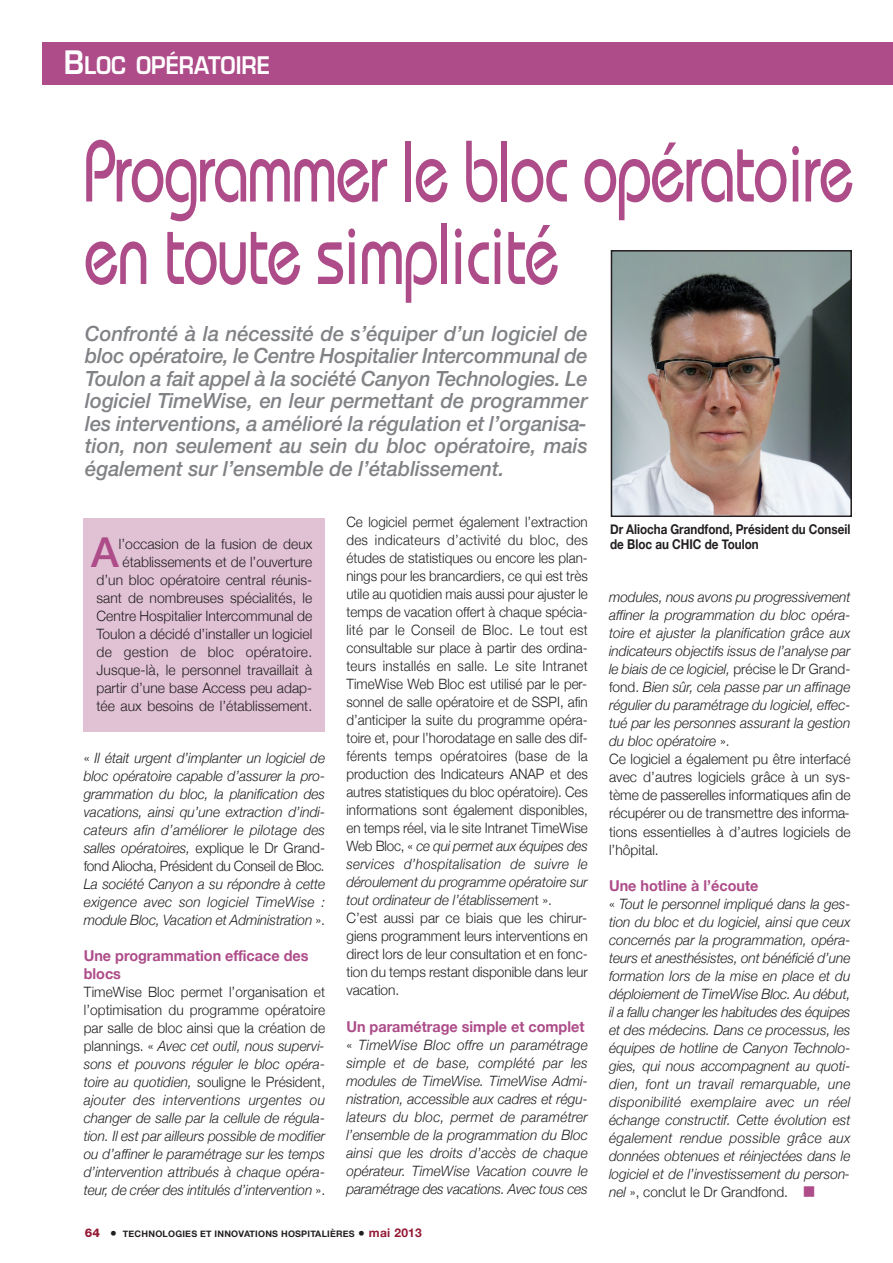
<style>
.page{position:relative;width:893px;height:1263px;background:#fff}
.page>*{position:absolute;margin:0;border:0;box-sizing:border-box;transform-origin:0 0}
.t1{font:500 86.85px/82.5px "Bauhaus";letter-spacing:-.025em;color:#ad4c89;scale:.73 1}
.t2{font:500 41.55px "Helvetica Neue";color:#ad4c89}
.t3{font:600 23.7px "Eurostile";color:#fff;scale:.9 1}
.t4{font:italic 500 21px/22.5px "Helvetica Neue";color:#808285;text-align:justify;scale:.96 1}
.t5{font:700 15px/18px "Helvetica Neue";color:#ad4c89;scale:.96 1}
.t6{font:italic 300 14.25px/18px "Helvetica Neue";color:#231f20;text-align:justify;scale:.96 1}
.t7{font:300 14.25px/18px "Helvetica Neue";color:#231f20;scale:.94 1}
.t8{font:300 14.25px/18px "Helvetica Neue";color:#231f20;text-align:right}
.t9{font:700 13.5px/15px "Helvetica Neue";color:#231f20;scale:.86 1}
.t10{font:700 9px "Helvetica Neue";letter-spacing:.025em;color:#231f20}
.s1{font-size:31.5px}
.s2{font-style:normal}
.s3{font-style:italic}
.s4{font-weight:800;font-size:12px;color:#941934}
.s5{font-size:13.5px}
.s6{font-size:12px;color:#941934}
.s7{color:#ad4c89}
</style>
<div class="page">
<div style="left:43px;top:43px;width:850px;height:42px;background:#ad4c89"></div>
<div style="left:84px;top:518px;width:241px;height:213px;background:#e1c2d5"></div>
<img style="left:614px;top:253px;width:235px;height:261px">
<div style="left:611px;top:250px;width:241px;height:267px;border:2px solid #231f20"></div>
<h3 class="t3" style="left:64px;top:57px;width:231px"><span class="s1">B</span>LOC OPÉRATOIRE</h3>
<h1 class="t1" style="left:84px;top:139px;width:1057px">Programmer le bloc opératoire en toute simplicité</h1>
<p class="t4" style="left:85px;top:324px;width:525px">Confronté à la nécessité de s’équiper d’un logiciel de bloc opératoire, le Centre Hospitalier Intercommunal de Toulon a fait appel à la société Canyon Technologies. Le logiciel TimeWise, en leur permettant de programmer les interventions, a amélioré la régulation et l’organisa&shy;tion, non seulement au sein du bloc opératoire, mais également sur l’ensemble de l’établissement.</p>
<h2 class="t2" style="left:91px;top:537px;width:29px">A</h2>
<p class="t8" style="left:96px;top:534px;width:217px">l’occasion de la fusion de deux établissements et de l’ouverture d’un bloc opératoire central réunis&shy;sant de nombreuses spécialités, le Centre Hospitalier Intercommunal de Toulon a décidé d’installer un logiciel de gestion de bloc opératoire.<br>Jusque-là, le personnel travaillait à partir d’une base Access peu adap&shy;tée aux besoins de l’établissement.</p>
<p class="t6" style="left:84px;top:749px;width:253px"><span class="s2">«</span> Il était urgent d’implanter un logiciel de bloc opératoire capable d’assurer la pro&shy;grammation du bloc, la planification des vacations, ainsi qu’une extraction d’indi&shy;cateurs afin d’améliorer le pilotage des salles opératoires, <span class="s2">explique le Dr Grand&shy;fond Aliocha, Président du Conseil de Bloc</span>.<br>La société Canyon a su répondre à cette exigence avec son logiciel TimeWise : module Bloc, Vacation et Administration <span class="s2">».</span></p>
<p class="t5" style="left:84px;top:946px;width:236px">Une programmation efficace des blocs</p>
<p class="t6" style="left:84px;top:983px;width:253px"><span class="s2">TimeWise Bloc permet l’organisation et l’optimisation du programme opératoire par salle de bloc ainsi que la création de plannings. «</span> Avec cet outil, nous supervi&shy;sons et pouvons réguler le bloc opéra&shy;toire au quotidien, <span class="s2">souligne le Président, </span>ajouter des interventions urgentes ou changer de salle par la cellule de régula&shy;tion. Il est par ailleurs possible de modifier ou d’affiner le paramétrage sur les temps d’intervention attribués à chaque opéra&shy;teur, de créer des intitulés d’intervention <span class="s2">».</span></p>
<p class="t7" style="left:346px;top:512px;width:258px">Ce logiciel permet également l’extraction des indicateurs d’activité du bloc, des études de statistiques ou encore les plan&shy;nings pour les brancardiers, ce qui est très utile au quotidien mais aussi pour ajuster le temps de vacation offert à chaque spécia&shy;lité par le Conseil de Bloc. Le tout est consultable sur place à partir des ordina&shy;teurs installés en salle. Le site Intranet TimeWise Web Bloc est utilisé par le per&shy;sonnel de salle opératoire et de SSPI, afin d’anticiper la suite du programme opéra&shy;toire et, pour l’horodatage en salle des dif&shy;férents temps opératoires (base de la production des Indicateurs ANAP et des autres statistiques du bloc opératoire). Ces informations sont également disponibles, en temps réel, via le site Intranet TimeWise Web Bloc, « <span class="s3">ce qui permet aux équipes des services d’hospitalisation de suivre le déroulement du programme opératoire sur tout ordinateur de l’établissemen</span>t ».<br>C’est aussi par ce biais que les chirur&shy;giens programment leurs interventions en direct lors de leur consultation et en fonc&shy;tion du temps restant disponible dans leur vacation.</p>
<p class="t5" style="left:346px;top:1018px;width:249px">Un paramétrage simple et complet</p>
<p class="t6" style="left:346px;top:1036px;width:253px"><span class="s2">«</span> TimeWise Bloc offre un paramétrage simple et de base, complété par les modules de TimeWise. TimeWise Admi&shy;nistration, accessible aux cadres et régu&shy;lateurs du bloc, permet de paramétrer l’ensemble de la programmation du Bloc ainsi que les droits d’accès de chaque opérateur. TimeWise Vacation couvre le paramétrage des vacations. Avec tous ces</p>
<p class="t10" style="left:85px;top:1228px;width:338px"><span class="s4">64</span> <span class="s5">•</span> TECHNOLOGIES ET INNOVATIONS HOSPITALIÈRES <span class="s5">•</span> <span class="s6">mai 2013</span></p>
<p class="t9" style="left:610px;top:522px;width:281px">Dr Aliocha Grandfond, Président du Conseil de Bloc au CHIC de Toulon</p>
<p class="t6" style="left:609px;top:588px;width:253px;text-align:left">modules, nous avons pu progressivement affiner la programmation du bloc opéra&shy;toire et ajuster la planification grâce aux indicateurs objectifs issus de l’analyse par le biais de ce logiciel, <span class="s2">précise le Dr Grand&shy;fond.</span> Bien sûr, cela passe par un affinage régulier du paramétrage du logiciel, effec&shy;tué par les personnes assurant la gestion du bloc opératoire <span class="s2">».<br>Ce logiciel a également pu être interfacé avec d’autres logiciels grâce à un sys&shy;tème de passerelles informatiques afin de récupérer ou de transmettre des informa&shy;tions essentielles à d’autres logiciels de l’hôpital.</span></p>
<p class="t5" style="left:609px;top:876px;width:157px">Une hotline à l’écoute</p>
<p class="t6" style="left:609px;top:894px;width:253px"><span class="s2">«</span> Tout le personnel impliqué dans la ges&shy;tion du bloc et du logiciel, ainsi que ceux concernés par la programmation, opéra&shy;teurs et anesthésistes, ont bénéficié d’une formation lors de la mise en place et du déploiement de TimeWise Bloc. Au début, il a fallu changer les habitudes des équipes et des médecins. Dans ce processus, les équipes de hotline de Canyon Technolo&shy;gies, qui nous accompagnent au quoti&shy;dien, font un travail remarquable, une disponibilité exemplaire avec un réel échange constructif. Cette évolution est également rendue possible grâce aux données obtenues et réinjectées dans le logiciel et de l’investissement du person&shy;nel <span class="s2">», conclut le Dr Grandfond.</span> <span class="s7">■</span></p>
</div>
